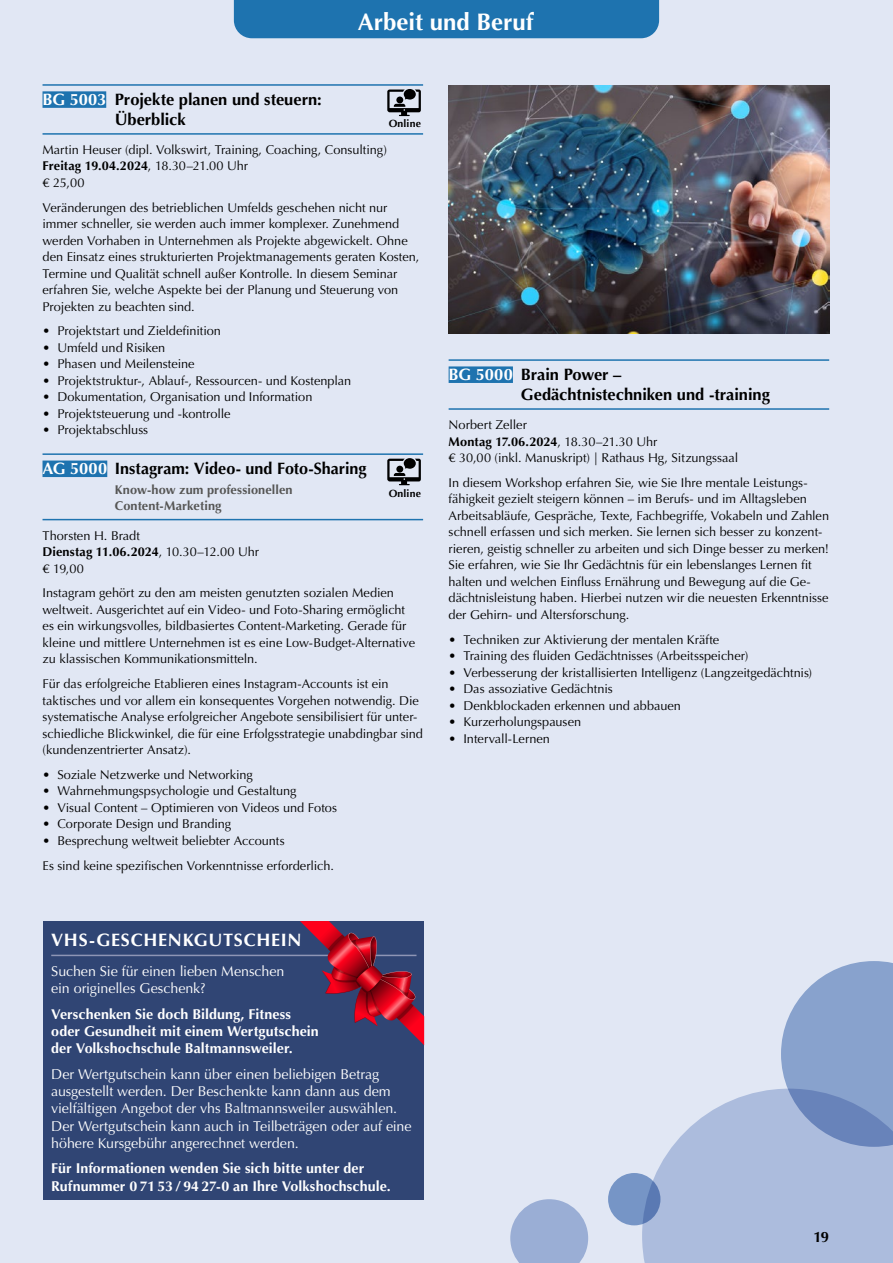
<style>
.page{position:relative;width:893px;height:1263px;background:#e1e7f4}
.page>*{position:absolute;margin:0;border:0;box-sizing:border-box;transform-origin:0 0}
.t1{font:700 24px "Optima";color:#fff}
.t2{font:700 18px "Optima";letter-spacing:.04em;color:#fff}
.t3{font:700 16.5px/19.8px "Optima";letter-spacing:-.005em;color:#000}
.t4{font:700 15px "Optima";color:#000}
.t5{font:14.25px/17.2px "Optima";letter-spacing:-.005em;color:#fff}
.t6{font:700 14.25px/17.2px "Optima";letter-spacing:.005em;color:#fff}
.t7{font:12.75px/16.5px "Optima";color:#000}
.t8{font:700 12.75px/16.5px "Optima";letter-spacing:.01em;color:#565655}
.t9{font:700 10.5px "Optima";letter-spacing:.015em;color:#000}
.s1{color:#fff}
.s2{font-weight:700}
</style>
<div class="page">
<svg style="left:510px;top:1199px;width:78px;height:64px"></svg>
<div style="left:608px;top:1173px;width:52px;height:52px;background:#7695c6;border-radius:50%"></div>
<svg style="left:642px;top:961px;width:251px;height:302px"></svg>
<div style="left:234px;top:0;width:425px;height:38px;background:#1e73af"></div>
<hr style="left:43px;top:84px;width:380px;height:2px;background:#1e73af">
<div style="left:43px;top:91px;width:63px;height:17px;background:#1e73af"></div>
<hr style="left:43px;top:133px;width:380px;height:2px;background:#1e73af">
<hr style="left:43px;top:453px;width:380px;height:2px;background:#1e73af">
<div style="left:43px;top:460px;width:64px;height:17px;background:#1e73af"></div>
<hr style="left:43px;top:519px;width:380px;height:1px;background:#1e73af">
<hr style="left:449px;top:359px;width:380px;height:2px;background:#1e73af">
<div style="left:449px;top:366px;width:64px;height:17px;background:#1e73af"></div>
<hr style="left:449px;top:408px;width:380px;height:2px;background:#1e73af">
<svg style="left:387px;top:89px;width:34px;height:27px"></svg>
<svg style="left:387px;top:458px;width:34px;height:27px"></svg>
<div style="left:44px;top:921px;width:380px;height:278px;background:#304574"></div>
<hr style="left:51px;top:955px;width:365px;height:1px;background:#8e95b5">
<svg style="left:300px;top:921px;width:124px;height:124px"></svg>
<img style="left:449px;top:85px;width:380px;height:248px">
<h1 class="t1" style="left:358px;top:8px;width:177px">Arbeit und Beruf</h1>
<p class="t3" style="left:115px;top:90px;width:208px;text-indent:-72px"><span class="s1">BG 5003</span> Projekte planen und steuern:<br>Überblick</p>
<p class="t7" style="left:43px;top:141px;width:346px">Martin Heuser (dipl. Volkswirt, Training, Coaching, Consulting)<br><span class="s2">Freitag 19.04.2024</span>, 18.30–21.00 Uhr<br>€ 25,00</p>
<p class="t7" style="left:43px;top:199px;width:378px">Veränderungen des betrieblichen Umfelds geschehen nicht nur immer schneller, sie werden auch immer komplexer. Zunehmend werden Vorhaben in Unternehmen als Projekte abgewickelt. Ohne den Einsatz eines strukturierten Projektmanagements geraten Kosten, Termine und Qualität schnell außer Kontrolle. In diesem Seminar erfahren Sie, welche Aspekte bei der Planung und Steuerung von Projekten zu beachten sind.</p>
<p class="t7" style="left:43px;top:323px;width:180px">• Projektstart und Zieldefinition</p>
<p class="t7" style="left:43px;top:339px;width:124px">• Umfeld und Risiken</p>
<p class="t7" style="left:43px;top:356px;width:154px">• Phasen und Meilensteine</p>
<p class="t7" style="left:43px;top:372px;width:310px">• Projektstruktur-, Ablauf-, Ressourcen- und Kostenplan</p>
<p class="t7" style="left:43px;top:389px;width:271px">• Dokumentation, Organisation und Information</p>
<p class="t7" style="left:43px;top:405px;width:189px">• Projektsteuerung und -kontrolle</p>
<p class="t7" style="left:43px;top:422px;width:107px">• Projektabschluss</p>
<p class="t3" style="left:43px;top:459px;width:325px"><span class="s1">AG 5000</span> Instagram: Video- und Foto-Sharing</p>
<p class="t8" style="left:115px;top:481px;width:179px">Know-how zum professionellen<br>Content-Marketing</p>
<p class="t7" style="left:43px;top:527px;width:218px">Thorsten H. Bradt<br><span class="s2">Dienstag 11.06.2024</span>, 10.30–12.00 Uhr € 19,00</p>
<p class="t7" style="left:43px;top:585px;width:374px">Instagram gehört zu den am meisten genutzten sozialen Medien weltweit. Ausgerichtet auf ein Video- und Foto-Sharing ermöglicht es ein wirkungsvolles, bildbasiertes Content-Marketing. Gerade für kleine und mittlere Unternehmen ist es eine Low-Budget-Alternative zu klassischen Kommunikationsmitteln.</p>
<p class="t7" style="left:43px;top:676px;width:382px">Für das erfolgreiche Etablieren eines Instagram-Accounts ist ein taktisches und vor allem ein konsequentes Vorgehen notwendig. Die systematische Analyse erfolgreicher Angebote sensibilisiert für unter&shy;schiedliche Blickwinkel, die für eine Erfolgsstrategie unabdingbar sind (kundenzentrierter Ansatz).</p>
<p class="t7" style="left:43px;top:766px;width:212px">• Soziale Netzwerke und Networking</p>
<p class="t7" style="left:43px;top:783px;width:256px">• Wahrnehmungspsychologie und Gestaltung</p>
<p class="t7" style="left:43px;top:799px;width:296px">• Visual Content – Optimieren von Videos und Fotos</p>
<p class="t7" style="left:43px;top:816px;width:190px">• Corporate Design und Branding</p>
<p class="t7" style="left:43px;top:828px;width:293px;line-height:24.8px">• Besprechung weltweit beliebter Accounts<br>Es sind keine spezifischen Vorkenntnisse erforderlich.</p>
<p class="t9" style="left:389px;top:118px;width:34px">Online</p>
<p class="t9" style="left:389px;top:487px;width:34px">Online</p>
<h2 class="t2" style="left:51px;top:929px;width:252px">VHS-GESCHENKGUTSCHEIN</h2>
<p class="t5" style="left:51px;top:963px;width:235px">Suchen Sie für einen lieben Menschen ein originelles Geschenk?</p>
<p class="t6" style="left:51px;top:1006px;width:269px">Verschenken Sie doch Bildung, Fitness oder Gesundheit mit einem Wertgutschein der Volkshochschule Baltmannsweiler.</p>
<p class="t5" style="left:51px;top:1066px;width:362px">Der Wertgutschein kann über einen beliebigen Betrag ausgestellt werden. Der Beschenkte kann dann aus dem vielfältigen Angebot der vhs Baltmannsweiler auswählen.<br>Der Wertgutschein kann auch in Teilbeträgen oder auf eine höhere Kursgebühr angerechnet werden.</p>
<p class="t6" style="left:51px;top:1160px;width:341px">Für Informationen wenden Sie sich bitte unter der<br>Rufnummer 0 71 53 / 94 27-0 an Ihre Volkshochschule.</p>
<p class="t3" style="left:521px;top:365px;width:250px;text-indent:-72px"><span class="s1">BG 5000</span> Brain Power –<br>Gedächtnistechniken und -training</p>
<p class="t7" style="left:449px;top:417px;width:291px">Norbert Zeller<br><span class="s2">Montag 17.06.2024</span>, 18.30–21.30 Uhr<br>€ 30,00 (inkl. Manuskript) | Rathaus Hg, Sitzungssaal</p>
<p class="t7" style="left:449px;top:474px;width:382px">In diesem Workshop erfahren Sie, wie Sie Ihre mentale Leistungs&shy;fähigkeit gezielt steigern können – im Berufs- und im Alltagsleben Arbeitsabläufe, Gespräche, Texte, Fachbegriffe, Vokabeln und Zahlen schnell erfassen und sich merken. Sie lernen sich besser zu konzent&shy;rieren, geistig schneller zu arbeiten und sich Dinge besser zu merken!<br>Sie erfahren, wie Sie Ihr Gedächtnis für ein lebenslanges Lernen fit halten und welchen Einfluss Ernährung und Bewegung auf die Ge&shy;dächtnisleistung haben. Hierbei nutzen wir die neuesten Erkenntnisse der Gehirn- und Altersforschung.</p>
<p class="t7" style="left:449px;top:631px;width:272px">• Techniken zur Aktivierung der mentalen Kräfte</p>
<p class="t7" style="left:449px;top:648px;width:301px">• Training des fluiden Gedächtnisses (Arbeitsspeicher)</p>
<p class="t7" style="left:449px;top:664px;width:365px">• Verbesserung der kristallisierten Intelligenz (Langzeitgedächtnis)</p>
<p class="t7" style="left:449px;top:681px;width:166px">• Das assoziative Gedächtnis</p>
<p class="t7" style="left:449px;top:697px;width:234px">• Denkblockaden erkennen und abbauen</p>
<p class="t7" style="left:449px;top:714px;width:134px">• Kurzerholungspausen</p>
<p class="t7" style="left:449px;top:730px;width:103px">• Intervall-Lernen</p>
<p class="t4" style="left:813px;top:1228px;width:17px">19</p>
</div>
